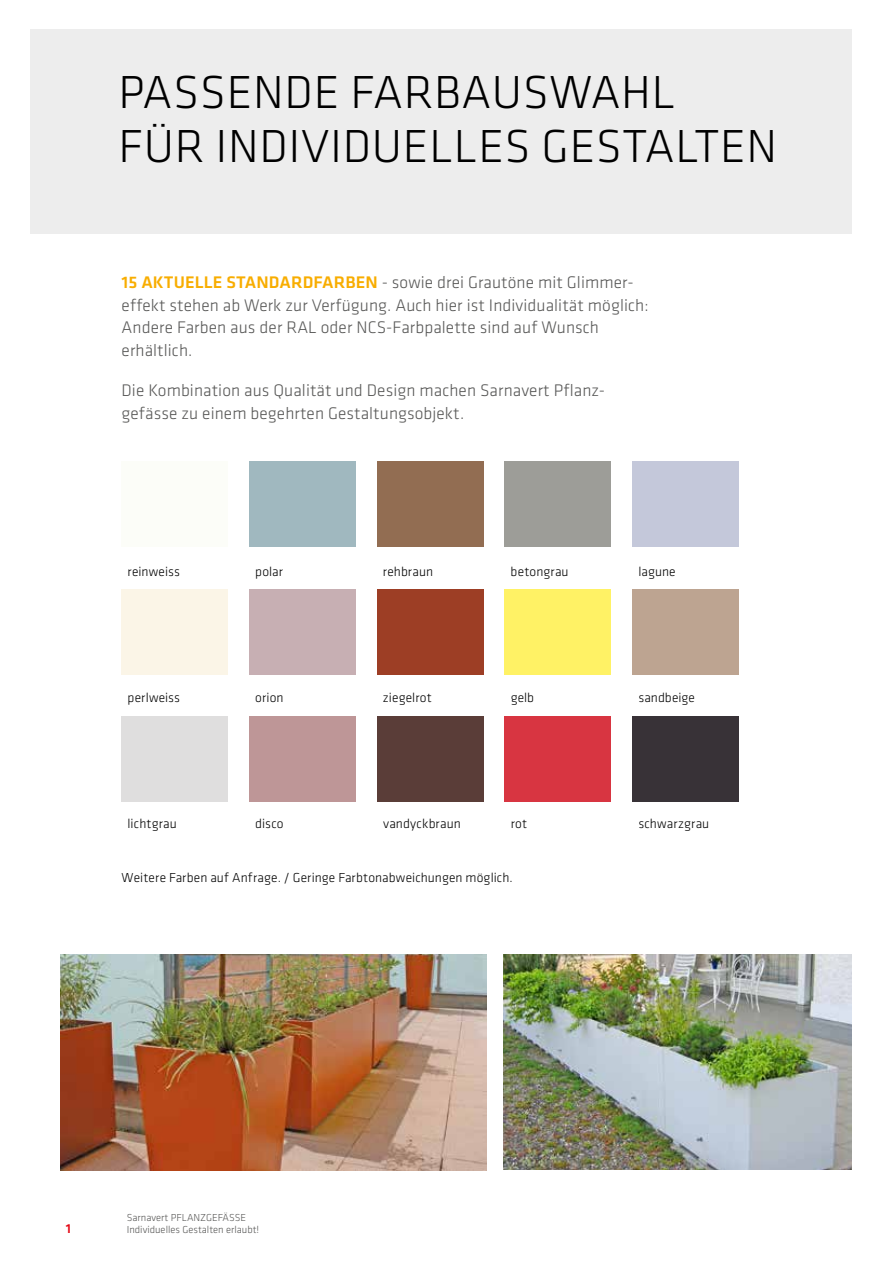
<style>
.page{position:relative;width:881px;height:1263px;background:#fff}
.page>*{position:absolute;margin:0;border:0;box-sizing:border-box;transform-origin:0 0}
.t1{font:300 48px/54px "Klavika";letter-spacing:.015em;color:#000}
.t2{font:300 17.4px/22.6px "Klavika";letter-spacing:.005em;color:#575756}
.t3{font:300 13.5px "Klavika";letter-spacing:.005em;color:#000}
.t4{font:500 13.5px "Klavika";color:#e30613}
.t5{font:300 10.5px "Klavika";color:#575756}
.s1{font-weight:500;color:#f8ad00}
</style>
<div class="page">
<div style="left:30px;top:30px;width:820px;height:204px;background:#ededed"></div>
<div style="left:121px;top:461px;width:107px;height:85px;background:#fcfdf8"></div>
<div style="left:249px;top:461px;width:106px;height:85px;background:#a0b8bf"></div>
<div style="left:377px;top:461px;width:106px;height:85px;background:#926d52"></div>
<div style="left:504px;top:461px;width:106px;height:85px;background:#9d9d98"></div>
<div style="left:632px;top:461px;width:106px;height:85px;background:#c4c8da"></div>
<div style="left:121px;top:589px;width:107px;height:85px;background:#fbf5e7"></div>
<div style="left:249px;top:589px;width:106px;height:85px;background:#c7afb3"></div>
<div style="left:377px;top:589px;width:106px;height:85px;background:#9d3e25"></div>
<div style="left:504px;top:589px;width:106px;height:85px;background:#fff265"></div>
<div style="left:632px;top:589px;width:106px;height:85px;background:#bda491"></div>
<div style="left:121px;top:717px;width:107px;height:85px;background:#dfdede"></div>
<div style="left:249px;top:717px;width:106px;height:85px;background:#be9697"></div>
<div style="left:377px;top:717px;width:106px;height:85px;background:#5a3d38"></div>
<div style="left:504px;top:717px;width:106px;height:85px;background:#d83541"></div>
<div style="left:632px;top:717px;width:106px;height:85px;background:#383237"></div>
<img style="left:61px;top:955px;width:425px;height:215px">
<img style="left:503px;top:954px;width:347px;height:215px">
<h1 class="t1" style="left:118px;top:65px;width:660px">PASSENDE FARBAUSWAHL<br>FÜR INDIVIDUELLES GESTALTEN</h1>
<p class="t2" style="left:121px;top:271px;width:528px"><span class="s1">15 AKTUELLE STANDARDFARBEN</span> - sowie drei Grautöne mit Glimmer&shy;effekt stehen ab Werk zur Verfügung. Auch hier ist Individualität möglich:<br>Andere Farben aus der RAL oder NCS-Farbpalette sind auf Wunsch erhältlich.</p>
<p class="t2" style="left:121px;top:379px;width:482px">Die Kombination aus Qualität und Design machen Sarnavert Pflanz&shy;gefässe zu einem begehrten Gestaltungsobjekt.</p>
<p class="t3" style="left:127px;top:563px;width:54px">reinweiss</p>
<p class="t3" style="left:255px;top:563px;width:29px">polar</p>
<p class="t3" style="left:383px;top:563px;width:52px">rehbraun</p>
<p class="t3" style="left:510px;top:563px;width:59px">betongrau</p>
<p class="t3" style="left:638px;top:563px;width:39px">lagune</p>
<p class="t3" style="left:127px;top:689px;width:54px">perlweiss</p>
<p class="t3" style="left:255px;top:689px;width:30px">orion</p>
<p class="t3" style="left:383px;top:689px;width:50px">ziegelrot</p>
<p class="t3" style="left:510px;top:689px;width:25px">gelb</p>
<p class="t3" style="left:638px;top:689px;width:58px">sandbeige</p>
<p class="t3" style="left:128px;top:815px;width:51px">lichtgrau</p>
<p class="t3" style="left:255px;top:815px;width:30px">disco</p>
<p class="t3" style="left:383px;top:815px;width:79px">vandyckbraun</p>
<p class="t3" style="left:510px;top:815px;width:18px">rot</p>
<p class="t3" style="left:638px;top:815px;width:72px">schwarzgrau</p>
<p class="t3" style="left:122px;top:869px;width:392px">Weitere Farben auf Anfrage. / Geringe Farbtonabweichungen möglich.</p>
<p class="t5" style="left:127px;top:1211px;width:121px">Sarnavert PFLANZGEFÄSSE</p>
<p class="t4" style="left:66px;top:1219px;width:7px">1</p>
<p class="t5" style="left:127px;top:1223px;width:134px">Individuelles Gestalten erlaubt!</p>
</div>
